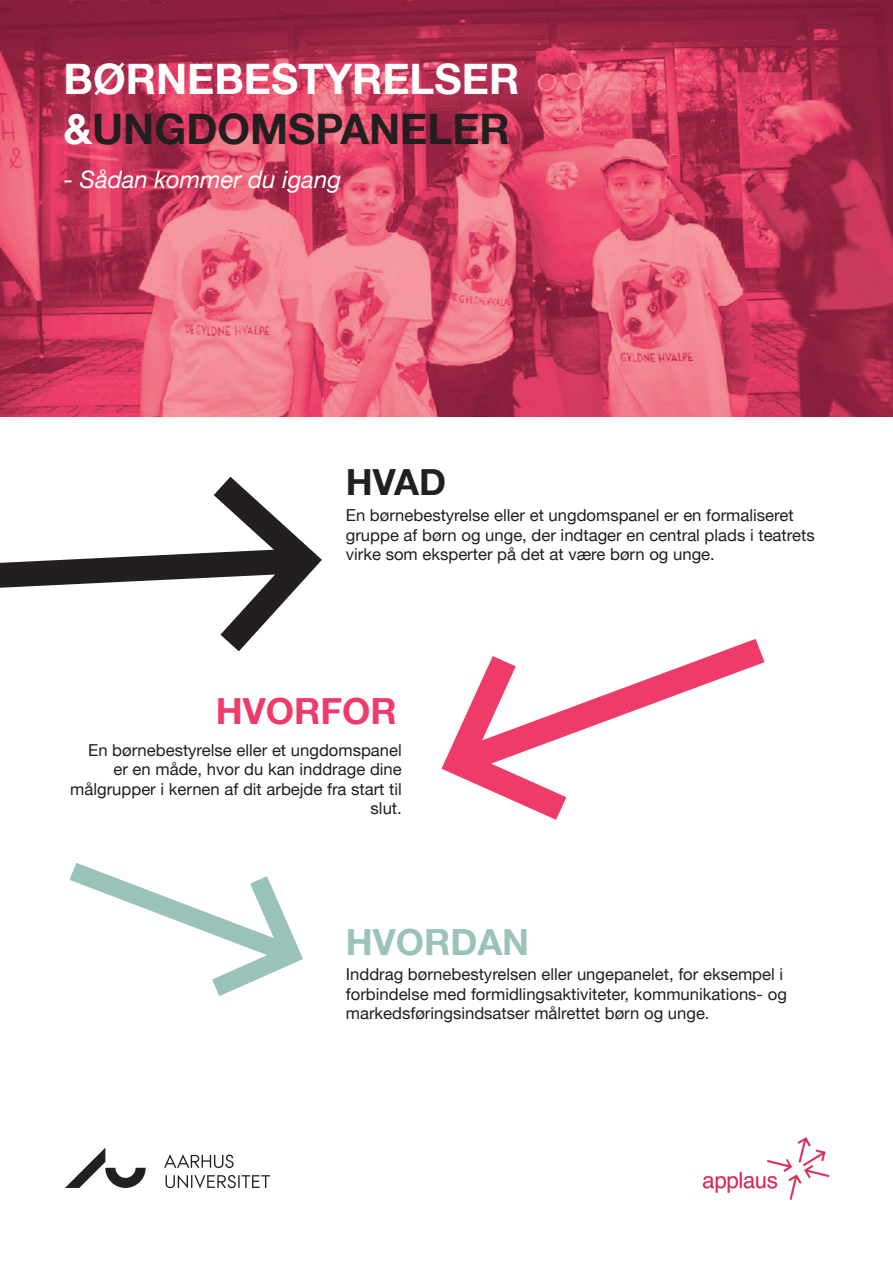
<style>
.page{position:relative;width:893px;height:1263px;background:#fff}
.page>*{position:absolute;margin:0;border:0;box-sizing:border-box;transform-origin:0 0}
.t1{font:700 42px "Helvetica Neue LT";color:#fff}
.t2{font:700 42px "Helvetica Neue LT";color:#231f20}
.t3{font:700 36px "Helvetica Neue LT";color:#ee3b69}
.t4{font:700 36px "Helvetica Neue LT";color:#99c2ba}
.t5{font:700 36px "Helvetica Neue LT";color:#231f20}
.t6{font:italic 24px "Helvetica Neue LT";color:#fff}
.t7{font:16.5px/19.5px "Helvetica Neue LT";color:#231f20}
.s1{color:#fff}
</style>
<div class="page">
<img style="left:0;top:0;width:893px;height:416px">
<img style="left:702px;top:1137px;width:128px;height:63px">
<svg style="left:65px;top:1147px;width:205px;height:41px"></svg>
<svg style="left:0;top:477px;width:322px;height:174px"></svg>
<svg style="left:69px;top:863px;width:234px;height:133px"></svg>
<svg style="left:441px;top:639px;width:324px;height:181px"></svg>
<p class="t1" style="left:63px;top:53px;width:457px">BØRNEBESTYRELSER</p>
<p class="t2" style="left:63px;top:103px;width:448px"><span class="s1">&amp;</span>UNGDOMSPANELER</p>
<p class="t6" style="left:64px;top:165px;width:279px">- Sådan kommer du igang</p>
<p class="t5" style="left:346px;top:460px;width:102px">HVAD</p>
<p class="t7" style="left:346px;top:505px;width:470px">En børnebestyrelse eller et ungdomspanel er en formaliseret gruppe af børn og unge, der indtager en central plads i teatrets virke som eksperter på det at være børn og unge.</p>
<p class="t3" style="left:216px;top:689px;width:182px">HVORFOR</p>
<p class="t7" style="left:70px;top:740px;width:333px;text-align:right">En børnebestyrelse eller et ungdomspanel er en måde, hvor du kan inddrage dine målgrupper i kernen af dit arbejde fra start til slut.</p>
<p class="t4" style="left:346px;top:920px;width:185px">HVORDAN</p>
<p class="t7" style="left:346px;top:964px;width:443px">Inddrag børnebestyrelsen eller ungepanelet, for eksempel i forbindelse med formidlingsaktiviteter, kommunikations- og markedsføringsindsatser målrettet børn og unge.</p>
</div>
